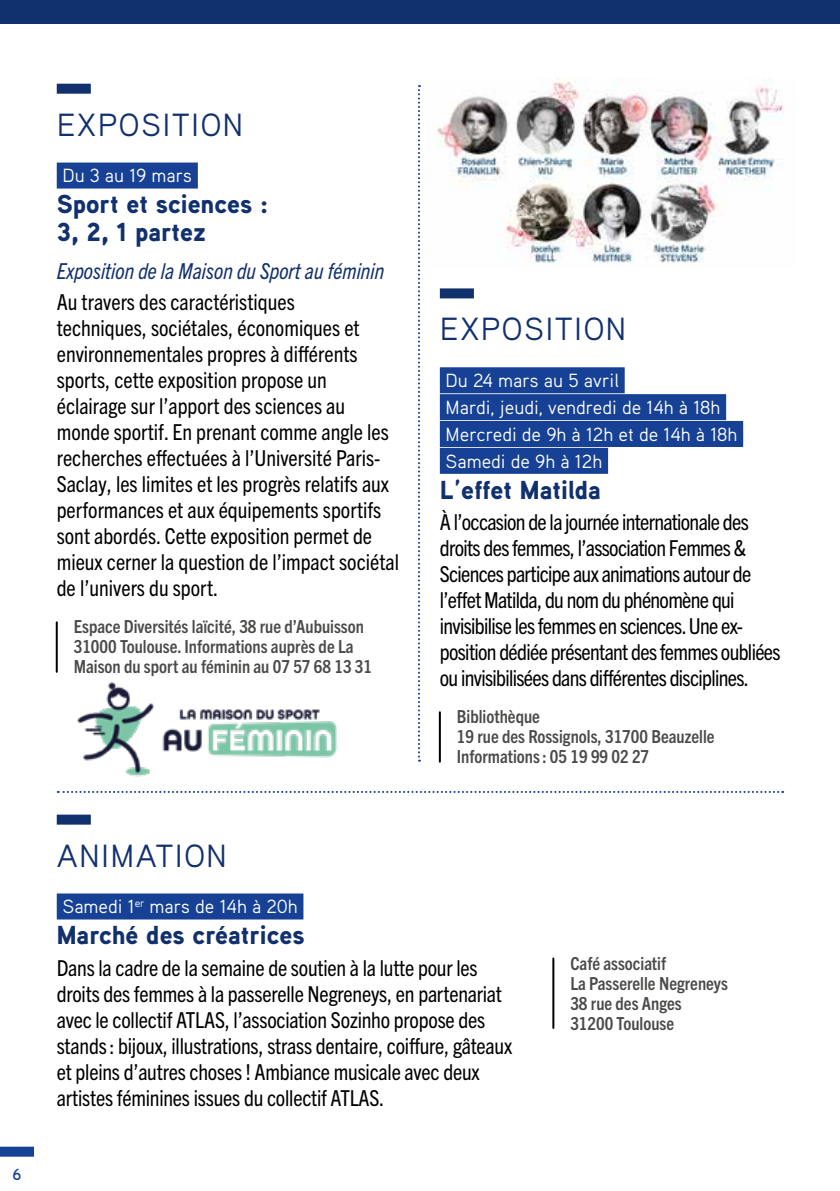
<style>
.page{position:relative;width:840px;height:1191px;background:#fff}
.page>*{position:absolute;margin:0;border:0;box-sizing:border-box;transform-origin:0 0}
.t1{font:32px "Aaux Pro";letter-spacing:.04em;color:#11306e}
.t2{font:900 26px/28px "Aaux Pro";color:#11306e}
.t3{font:condensed 22px/26px "Trade Gothic Next LT Pro";letter-spacing:-.01em;color:#000}
.t4{font:condensed 22px/26px "Trade Gothic Next LT Pro";letter-spacing:-.03em;color:#000}
.t5{font:italic condensed 22px "Trade Gothic Next LT Pro";color:#11306e}
.t6{font:19px/26.8px "Aaux Pro";color:#fff}
.t7{font:700 condensed 18px/20px "Trade Gothic Next LT Pro";color:#4a4a49}
.t8{font:700 16px "Aaux Pro";color:#164194}
</style>
<div class="page">
<div style="left:0;top:0;width:839px;height:24px;background:#11306e"></div>
<svg style="left:418px;top:85px;width:2px;height:676px"></svg>
<svg style="left:58px;top:791px;width:724px;height:2px"></svg>
<div style="left:57px;top:162px;width:141px;height:26px;background:#164194"></div>
<hr style="left:56px;top:622px;width:2px;height:50px;background:#000">
<div style="left:57px;top:84px;width:34px;height:10px;background:#11306e"></div>
<img style="left:77px;top:682px;width:260px;height:95px">
<img style="left:437px;top:78px;width:347px;height:185px">
<div style="left:57px;top:893px;width:246px;height:26px;background:#164194"></div>
<div style="left:57px;top:814px;width:34px;height:10px;background:#11306e"></div>
<hr style="left:552px;top:958px;width:2px;height:70px;background:#000">
<div style="left:439px;top:367px;width:185px;height:26px;background:#164194"></div>
<div style="left:439px;top:394px;width:286px;height:26px;background:#164194"></div>
<div style="left:439px;top:421px;width:303px;height:26px;background:#164194"></div>
<div style="left:439px;top:448px;width:168px;height:26px;background:#164194"></div>
<hr style="left:438px;top:712px;width:2px;height:49px;background:#000">
<div style="left:439px;top:288px;width:34px;height:10px;background:#11306e"></div>
<div style="left:0;top:1146px;width:34px;height:10px;background:#164194"></div>
<p class="t8" style="left:13px;top:1163px;width:10px">6</p>
<h1 class="t1" style="left:57px;top:104px;width:188px">EXPOSITION</h1>
<p class="t6" style="left:62px;top:162px;width:131px">Du 3 au 19 mars</p>
<p class="t2" style="left:57px;top:189px;width:213px">Sport et sciences :<br>3, 2, 1 partez</p>
<p class="t5" style="left:57px;top:255px;width:329px">Exposition de la Maison du Sport au féminin</p>
<p class="t3" style="left:57px;top:288px;width:343px">Au travers des caractéristiques<br>techniques, sociétales, économiques et environnementales propres à différents sports, cette exposition propose un éclairage sur l’apport des sciences au monde sportif. En prenant comme angle les recherches effectuées à l’Université Paris-Saclay, les limites et les progrès relatifs aux performances et aux équipements sportifs sont abordés. Cette exposition permet de mieux cerner la question de l’impact sociétal de l’univers du sport.</p>
<p class="t7" style="left:74px;top:616px;width:300px">Espace Diversités laïcité, 38 rue d’Aubuisson<br>31000 Toulouse. Informations auprès de La<br>Maison du sport au féminin au 07 57 68 13 31</p>
<h1 class="t1" style="left:439px;top:309px;width:188px">EXPOSITION</h1>
<p class="t6" style="left:445px;top:366px;width:293px">Du 24 mars au 5 avril<br>Mardi, jeudi, vendredi de 14h à 18h<br>Mercredi de 9h à 12h et de 14h à 18h<br>Samedi de 9h à 12h</p>
<p class="t2" style="left:439px;top:474px;width:162px">L’effet Matilda</p>
<p class="t4" style="left:439px;top:508px;width:342px">À l’occasion de la journée internationale des droits des femmes, l’association Femmes &amp; Sciences participe aux animations autour de l’effet Matilda, du nom du phénomène qui invisibilise les femmes en sciences. Une ex&shy;position dédiée présentant des femmes oubliées ou invisibilisées dans différentes disciplines.</p>
<p class="t7" style="left:456px;top:705px;width:259px">Bibliothèque<br>19 rue des Rossignols, 31700 Beauzelle<br>Informations : 05 19 99 02 27</p>
<h1 class="t1" style="left:57px;top:835px;width:171px">ANIMATION</h1>
<p class="t6" style="left:62px;top:892px;width:237px">Samedi 1<sup>er</sup> mars de 14h à 20h</p>
<p class="t2" style="left:57px;top:920px;width:249px">Marché des créatrices</p>
<p class="t3" style="left:57px;top:953px;width:457px">Dans la cadre de la semaine de soutien à la lutte pour les droits des femmes à la passerelle Negreneys, en partenariat avec le collectif ATLAS, l’association Sozinho propose des stands : bijoux, illustrations, strass dentaire, coiffure, gâteaux et pleins d’autres choses ! Ambiance musicale avec deux artistes féminines issues du collectif ATLAS.</p>
<p class="t7" style="left:570px;top:952px;width:159px">Café associatif<br>La Passerelle Negreneys<br>38 rue des Anges<br>31200 Toulouse</p>
</div>
